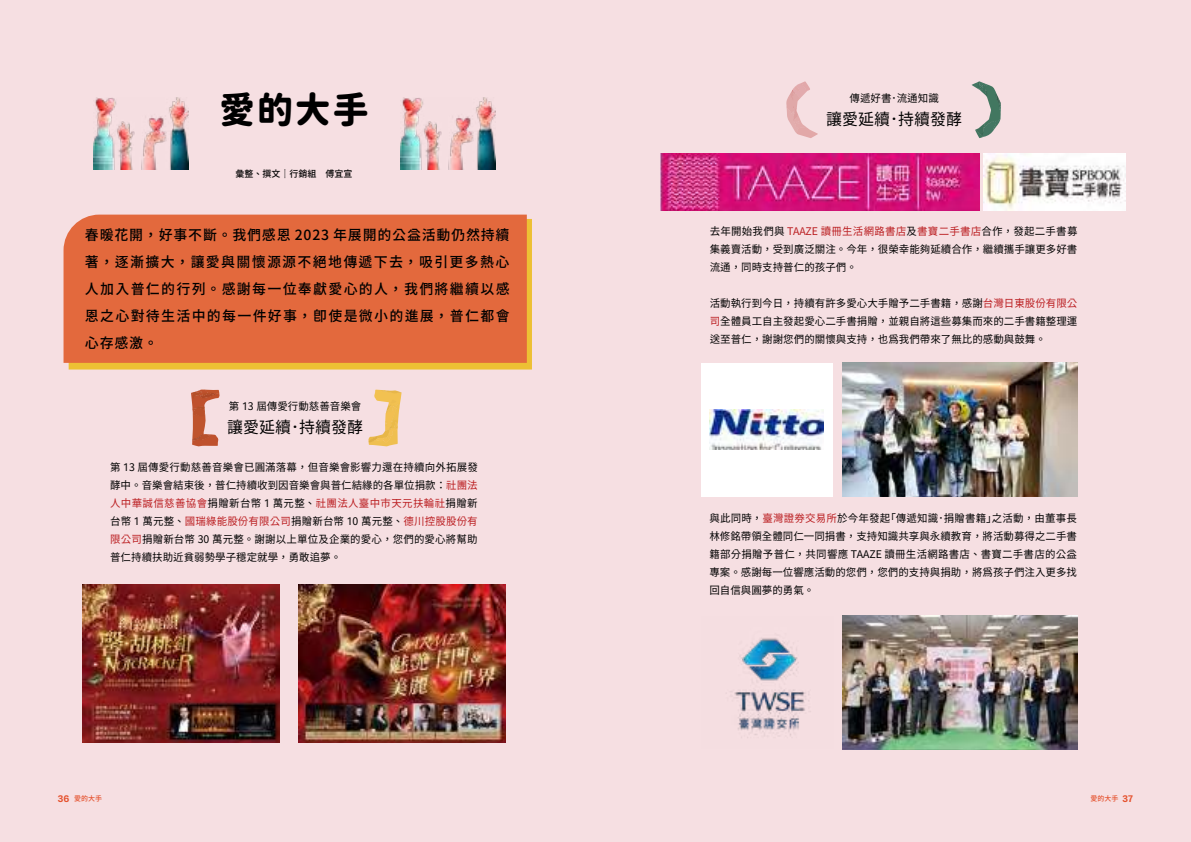
<style>
.page{position:relative;width:1191px;height:842px;background:#fff}
.page>*{position:absolute;margin:0;border:0;box-sizing:border-box;transform-origin:0 0}
.t1{font:36px "Gen Sen Rounded TW H";color:#000}
.t2{font:16px "Gen Seki Gothic TW R";color:#000}
.t3{font:14px/27px "Gen Seki Gothic TW M";letter-spacing:.09em;color:#000;text-align:justify}
.t4{font:10.5px/18px "Gen Seki Gothic TW R";color:#000;text-align:justify}
.t5{font:9px "Gen Seki Gothic TW M";color:#000}
.t6{font:7px "Gen Seki Gothic TW M";color:#e5522e}
.s1{color:#bb1e21}
.s2{font-family:"Neutronic";font-weight:600;font-size:9px}
</style>
<div class="page">
<div style="left:0;top:0;width:595px;height:842px;background:#f6dfe2"></div>
<div style="left:595px;top:0;width:596px;height:842px;background:#f6dfe2"></div>
<svg style="left:786px;top:81px;width:32px;height:57px"></svg>
<svg style="left:971px;top:81px;width:30px;height:57px"></svg>
<img style="left:984px;top:153px;width:141px;height:57px">
<img style="left:661px;top:153px;width:318px;height:57px">
<div style="left:701px;top:363px;width:132px;height:133px;background:#fff"></div>
<img style="left:710px;top:410px;width:113px;height:40px">
<img style="left:843px;top:363px;width:234px;height:134px">
<img style="left:730px;top:638px;width:81px;height:100px">
<img style="left:843px;top:615px;width:234px;height:134px">
<img style="left:93px;top:97px;width:95px;height:73px">
<img style="left:400px;top:97px;width:95px;height:73px">
<div style="left:69px;top:219px;width:463px;height:150px;background:#edc034"></div>
<div style="left:64px;top:215px;width:463px;height:148px;background:#e3693d"></div>
<img style="left:298px;top:584px;width:207px;height:159px">
<img style="left:83px;top:584px;width:196px;height:159px">
<svg style="left:191px;top:390px;width:29px;height:56px"></svg>
<svg style="left:368px;top:390px;width:33px;height:56px"></svg>
<h1 class="t1" style="left:219px;top:89px;width:151px">愛的大手</h1>
<p class="t5" style="left:235px;top:169px;width:118px">彙整、撰文｜行銷組　傅宜宣</p>
<h3 class="t3" style="left:85px;top:221px;width:426px">春暖花開，好事不斷。我們感恩 2023 年展開的公益活動仍然持續著，逐漸擴大，讓愛與關懷源源不絕地傳遞下去，吸引更多熱心人加入普仁的行列。感謝每一位奉獻愛心的人，我們將繼續以感恩之心對待生活中的每一件好事，即使是微小的進展，普仁都會心存感激。</h3>
<p class="t4" style="left:229px;top:398px;width:134px">第 13 屆傳愛行動慈善音樂會</p>
<h2 class="t2" style="left:227px;top:418px;width:137px">讓愛延續．持續發酵</h2>
<p class="t4" style="left:110px;top:459px;width:369px">第 13 屆傳愛行動慈善音樂會已圓滿落幕，但音樂會影響力還在持續向外拓展發酵中。音樂會結束後，普仁持續收到因音樂會與普仁結緣的各單位捐款：<span class="s1">社團法人中華誠信慈善協會</span>捐贈新台幣 1 萬元整、<span class="s1">社團法人臺中市天元扶輪社</span>捐贈新台幣 1 萬元整、<span class="s1">國瑞綠能股份有限公司</span>捐贈新台幣 10 萬元整、<span class="s1">德川控股股份有限公司</span>捐贈新台幣 30 萬元整。謝謝以上單位及企業的愛心，您們的愛心將幫助普仁持續扶助近貧弱勢學子穩定就學，勇敢追夢。</p>
<p class="t4" style="left:849px;top:89px;width:91px">傳遞好書．流通知識</p>
<h2 class="t2" style="left:826px;top:110px;width:137px">讓愛延續．持續發酵</h2>
<p class="t4" style="left:710px;top:223px;width:369px">去年開始我們與 <span class="s1">TAAZE 讀冊生活網路書店</span>及<span class="s1">書寶二手書店</span>合作，發起二手書募集義賣活動，受到廣泛關注。今年，很榮幸能夠延續合作，繼續攜手讓更多好書流通，同時支持普仁的孩子們。</p>
<p class="t4" style="left:710px;top:295px;width:369px">活動執行到今日，持續有許多愛心大手贈予二手書籍，感謝<span class="s1">台灣日東股份有限公司</span>全體員工自主發起愛心二手書捐贈，並親自將這些募集而來的二手書籍整理運送至普仁，謝謝您們的關懷與支持，也為我們帶來了無比的感動與鼓舞。</p>
<p class="t4" style="left:709px;top:509px;width:369px">與此同時，<span class="s1">臺灣證券交易所</span>於今年發起「傳遞知識．捐贈書籍」之活動，由董事長林修銘帶領全體同仁一同捐書，支持知識共享與永續教育，將活動募得之二手書籍部分捐贈予普仁，共同響應 TAAZE 讀冊生活網路書店、書寶二手書店的公益專案。感謝每一位響應活動的您們，您們的支持與捐助，將為孩子們注入更多找回自信與圓夢的勇氣。</p>
<p class="t6" style="left:58px;top:794px;width:46px"><span class="s2">36</span> 愛的大手</p>
<p class="t6" style="left:1090px;top:794px;width:44px">愛的大手 <span class="s2">37</span></p>
</div>
